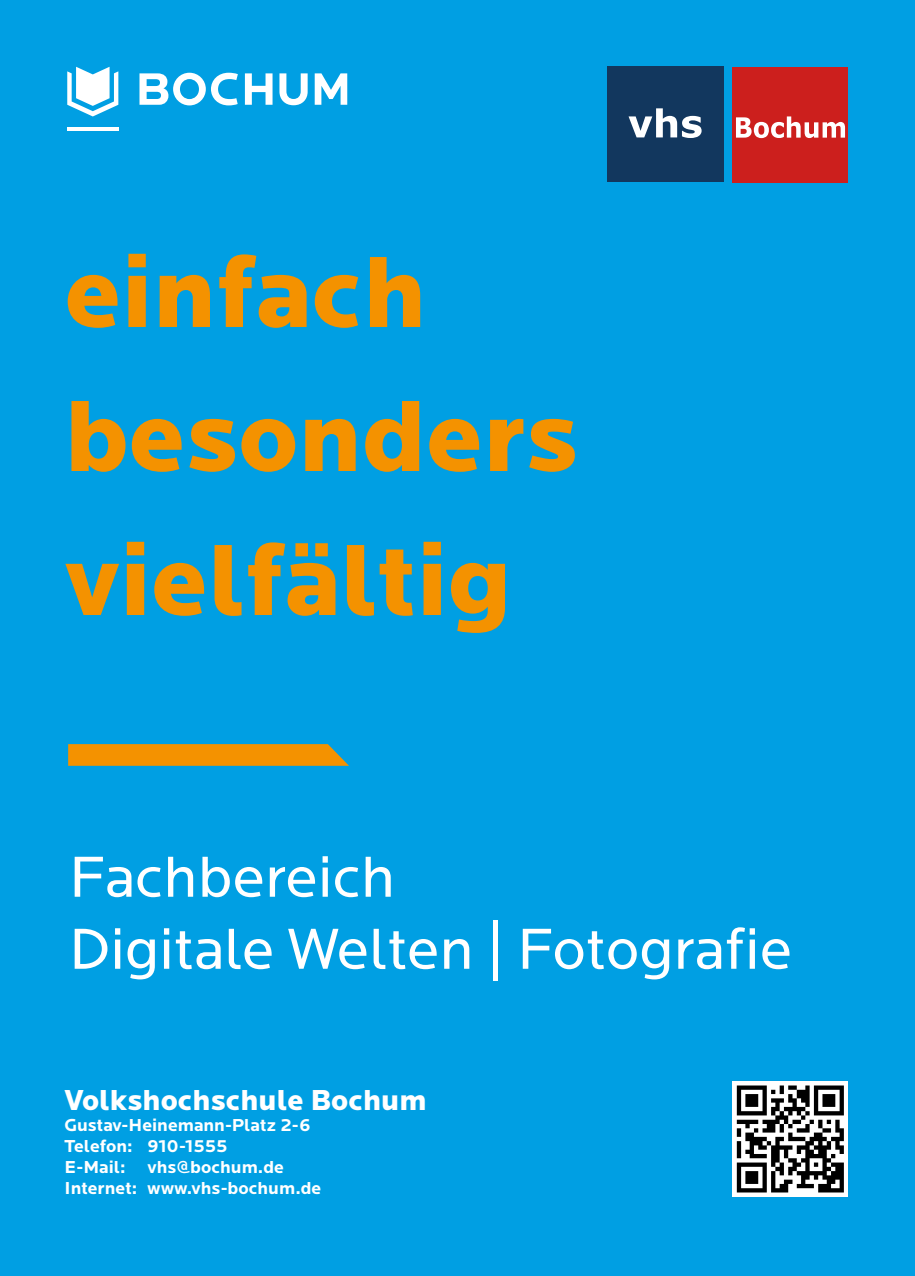
<style>
.page{position:relative;width:915px;height:1276px;background:#fff}
.page>*{position:absolute;margin:0;border:0;box-sizing:border-box;transform-origin:0 0}
.t1{font:900 105px/144px "Locator";color:#f49200}
.t2{font:60px/72px "Locator";color:#fff}
.t3{font:900 30px "Locator";color:#fff}
.t4{font:700 18px/21px "Locator";color:#fff}
</style>
<div class="page">
<div style="left:0;top:0;width:914px;height:1276px;background:#009fe3"></div>
<svg style="left:139px;top:73px;width:208px;height:32px"></svg>
<hr style="left:67px;top:127px;width:51px;height:4px;background:#fff">
<svg style="left:67px;top:67px;width:51px;height:49px"></svg>
<div style="left:732px;top:67px;width:115px;height:115px;background:#cc1f1d"></div>
<svg style="left:736px;top:116px;width:108px;height:22px"></svg>
<div style="left:607px;top:67px;width:116px;height:115px;background:#12375e"></div>
<svg style="left:628px;top:108px;width:73px;height:30px"></svg>
<svg style="left:68px;top:744px;width:281px;height:22px;background:#e7920b"></svg>
<div style="left:732px;top:1081px;width:115px;height:115px;background:#fff"></div>
<svg style="left:736px;top:1085px;width:107px;height:107px"></svg>
<h1 class="t1" style="left:64px;top:221px;width:515px">einfach besonders vielfältig</h1>
<h2 class="t2" style="left:69px;top:842px;width:724px">Fachbereich<br>Digitale Welten | Fotografie</h2>
<h3 class="t3" style="left:64px;top:1082px;width:363px">Volkshochschule Bochum</h3>
<p class="t4" style="left:64px;top:1115px;width:258px">Gustav-Heinemann-Platz 2-6<br>Telefon: 910-1555<br>E-Mail: vhs@bochum.de<br>Internet: www.vhs-bochum.de</p>
</div>
